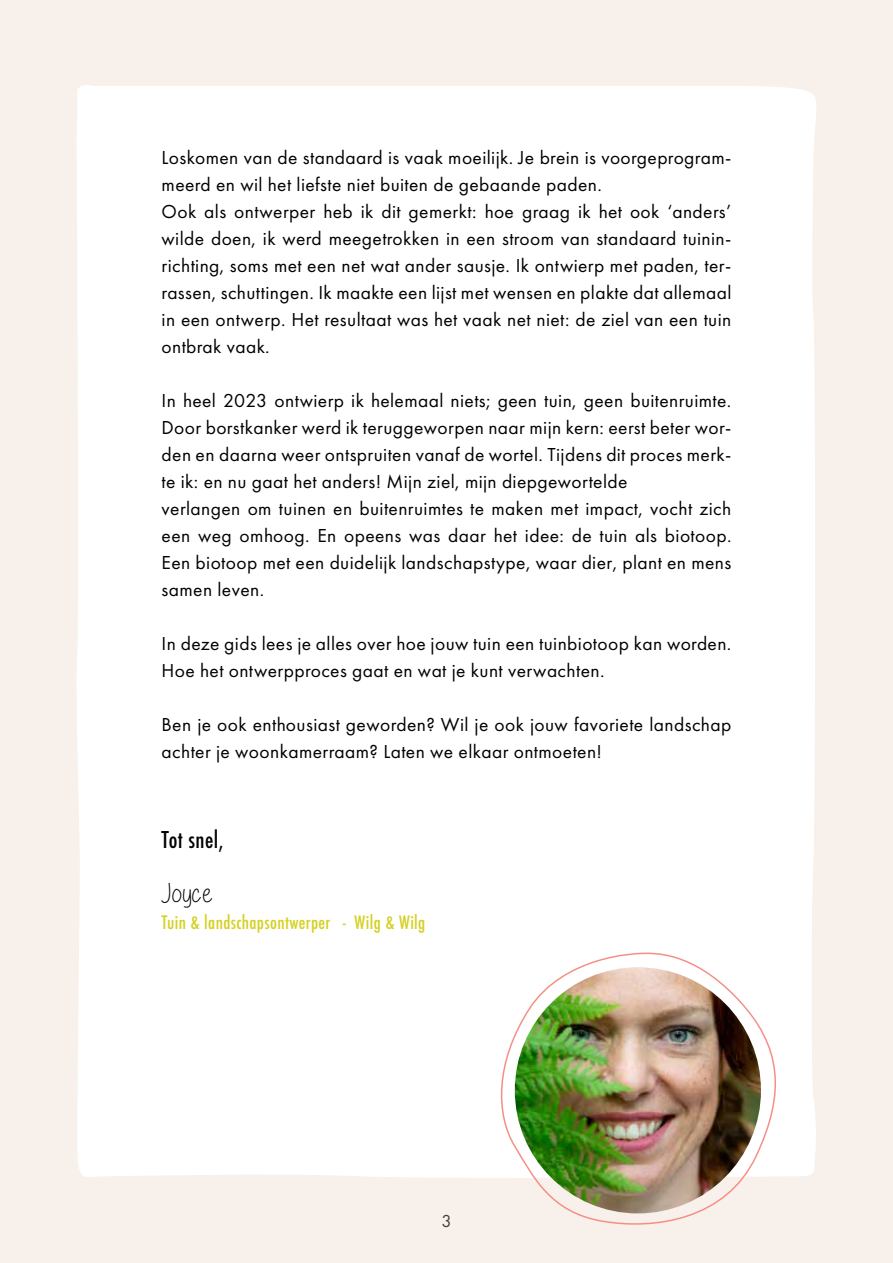
<style>
.page{position:relative;width:893px;height:1263px;background:#f8f0ea}
.page>*{position:absolute;margin:0;border:0;box-sizing:border-box;transform-origin:0 0}
.t1{font:27px "Alittlesunshine";letter-spacing:.04em;color:#000}
.t2{font:500 condensed 22.5px "Futura";letter-spacing:.02em;color:#000}
.t3{font:19.5px/27px "Futura PT";letter-spacing:.02em;color:#000}
.t4{font:500 condensed 18px "Futura";letter-spacing:.02em;color:#d5d021}
.t5{font:18px "Futura PT";color:#404040}
</style>
<div class="page">
<div style="left:77px;top:85px;width:739px;height:1093px;background:#fff"></div>
<img style="left:493px;top:949px;width:295px;height:276px">
<p class="t3" style="left:162px;top:144px;width:571px">Loskomen van de standaard is vaak moeilijk. Je brein is voorgeprogram&shy;meerd en wil het liefste niet buiten de gebaande paden.<br>Ook als ontwerper heb ik dit gemerkt: hoe graag ik het ook ‘anders’ wilde doen, ik werd meegetrokken in een stroom van standaard tuinin&shy;richting, soms met een net wat ander sausje. Ik ontwierp met paden, ter&shy;rassen, schuttingen. Ik maakte een lijst met wensen en plakte dat allemaal in een ontwerp. Het resultaat was het vaak net niet: de ziel van een tuin ontbrak vaak.</p>
<p class="t3" style="left:162px;top:387px;width:571px">In heel 2023 ontwierp ik helemaal niets; geen tuin, geen buitenruimte.<br>Door borstkanker werd ik teruggeworpen naar mijn kern: eerst beter wor&shy;den en daarna weer ontspruiten vanaf de wortel. Tijdens dit proces merk&shy;te ik: en nu gaat het anders! Mijn ziel, mijn diepgewortelde<br>verlangen om tuinen en buitenruimtes te maken met impact, vocht zich een weg omhoog. En opeens was daar het idee: de tuin als biotoop.<br>Een biotoop met een duidelijk landschapstype, waar dier, plant en mens samen leven.</p>
<p class="t3" style="left:162px;top:630px;width:571px">In deze gids lees je alles over hoe jouw tuin een tuinbiotoop kan worden.<br>Hoe het ontwerpproces gaat en wat je kunt verwachten.</p>
<p class="t3" style="left:162px;top:711px;width:571px">Ben je ook enthousiast geworden? Wil je ook jouw favoriete landschap achter je woonkamerraam? Laten we elkaar ontmoeten!</p>
<p class="t2" style="left:162px;top:825px;width:63px">Tot snel,</p>
<h1 class="t1" style="left:162px;top:879px;width:53px">Joyce</h1>
<p class="t4" style="left:162px;top:911px;width:265px">Tuin &amp; landschapsontwerper - Wilg &amp; Wilg</p>
<p class="t5" style="left:441px;top:1211px;width:12px">3</p>
</div>
